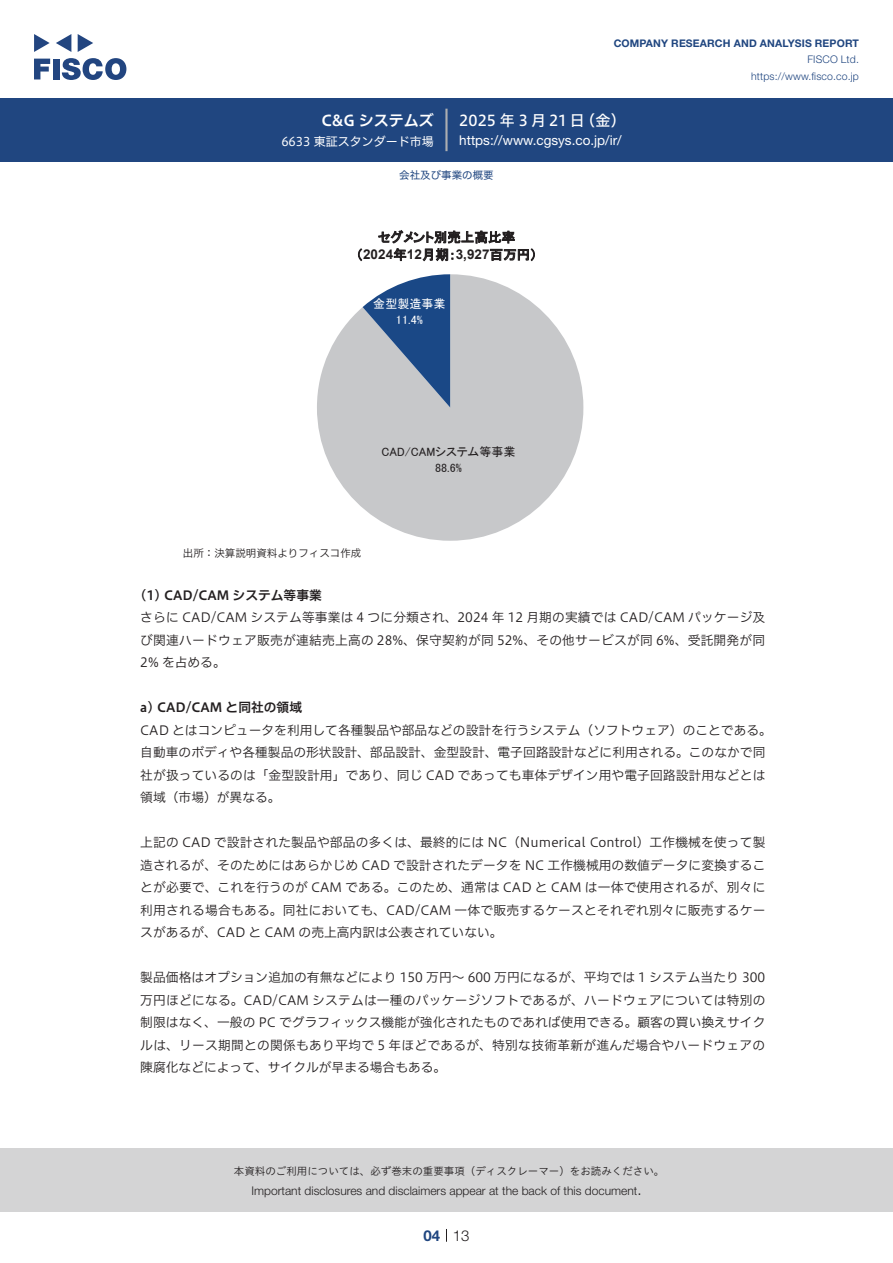
<style>
.page{position:relative;width:893px;height:1263px;background:#fff}
.page>*{position:absolute;margin:0;border:0;box-sizing:border-box;transform-origin:0 0}
.t1{font:15px "Hiragino UD Sans F Std N W5";letter-spacing:.175em;color:#fff}
.t2{font:15px "Hiragino UD Sans F Std N W6";color:#fff}
.t3{font:300 15px "Helvetica Neue LT Std";color:#231f20}
.t4{font:700 15px "Helvetica Neue LT Std";color:#204680}
.t5{font:13.5px "Helvetica Neue LT Std";color:#fff}
.t6{font:700 13.5px "Arial";letter-spacing:.005em;color:#231f20}
.t7{font:13.5px "MS P Gothic";letter-spacing:.005em;color:#231f20}
.t8{font:12.75px/22.5px "Hiragino UD Sans F Std N W3";color:#231f20;text-align:justify}
.t9{font:12.75px "Hiragino UD Sans F Std N W6";color:#231f20}
.t10{font:300 12px "Helvetica Neue LT Std";color:#231f20}
.t11{font:12px/15.6px "MS P Gothic";letter-spacing:-.005em;color:#231f20;text-align:center}
.t12{font:12px "Hiragino UD Sans F Std N W4";color:#fff}
.t13{font:12px/15.6px "MS P Gothic";color:#fff;text-align:center}
.t14{font:10.5px "Hiragino UD Sans Std W3";color:#231f20}
.t15{font:700 10.5px "Helvetica Neue LT Std";letter-spacing:.015em;color:#204680}
.t16{font:300 10.5px/16.5px "Helvetica Neue LT Std";letter-spacing:.015em;color:#204680;text-align:right}
.t17{font:10.5px "Hiragino UD Sans F Std N W3";color:#231f20}
.t18{font:10.5px "Hiragino UD Sans F Std N W4";color:#204680}
.s1{font-family:"MS P Gothic";font-weight:400}
</style>
<div class="page">
<div style="left:0;top:1148px;width:893px;height:64px;background:#d4d4d5"></div>
<svg style="left:34px;top:59px;width:16px;height:20px"></svg>
<div style="left:53px;top:59px;width:6px;height:20px;background:#224580"></div>
<svg style="left:62px;top:58px;width:64px;height:22px"></svg>
<svg style="left:34px;top:34px;width:16px;height:18px"></svg>
<svg style="left:78px;top:34px;width:15px;height:18px"></svg>
<svg style="left:56px;top:34px;width:15px;height:18px"></svg>
<div style="left:0;top:98px;width:893px;height:64px;background:#204680"></div>
<hr style="left:445px;top:109px;width:3px;height:42px;background:#acaeb1">
<svg style="left:446px;top:1229px;width:1px;height:13px"></svg>
<svg style="left:317px;top:274px;width:266px;height:267px;fill:#c7c8ca"></svg>
<svg style="left:363px;top:274px;width:87px;height:133px;background:#6c86a9"></svg>
<p class="t2" style="left:322px;top:109px;width:114px">C&amp;G システムズ</p>
<p class="t12" style="left:281px;top:132px;width:154px">6633 東証スタンダード市場</p>
<p class="t15" style="left:614px;top:37px;width:247px">COMPANY RESEARCH AND ANALYSIS REPORT</p>
<p class="t16" style="left:751px;top:51px;width:109px">FISCO Ltd. https://www.fisco.co j p.</p>
<p class="t1" style="left:580px;top:109px;width:47px">（金(</p>
<p class="t1" style="left:459px;top:109px;width:127px">2025年3月21日</p>
<p class="t5" style="left:459px;top:132px;width:164px">https://www.cgsys. c o j p. /i r/</p>
<p class="t18" style="left:399px;top:167px;width:96px">会社及び事業の概要</p>
<p class="t7" style="left:378px;top:230px;width:139px">セグメント別売上高比率</p>
<p class="t6" style="left:356px;top:245px;width:182px"><span class="s1">（</span>2024<span class="s1">年</span>12<span class="s1">月期：</span>3,927<span class="s1">百万円(</span></p>
<p class="t13" style="left:373px;top:296px;width:74px">金型製造事業<br>11.4%</p>
<p class="t11" style="left:382px;top:444px;width:135px">CAD/CAMシステム等事業<br>88.6%</p>
<p class="t17" style="left:183px;top:545px;width:180px">出所：決算説明資料よりフィスコ作成</p>
<p class="t9" style="left:140px;top:585px;width:183px">1( ) CAD/CAM システム等事業</p>
<p class="t8" style="left:140px;top:605px;width:626px">さらに CAD/CAM システム等事業は 4 つに分類され、2024 年 12 月期の実績では CAD/CAM パッケージ及び関連ハードウェア販売が連結売上高の 28%、保守契約が同 52%、その他サービスが同 6%、受託開発が同2% を占める。</p>
<p class="t9" style="left:140px;top:698px;width:163px">a) CAD/CAM と同社の領域</p>
<p class="t8" style="left:140px;top:718px;width:633px;text-align:left">CAD とはコンピュータを利用して各種製品や部品などの設計を行うシステム（ソフトウェア）のことである。自動車のボディや各種製品の形状設計、部品設計、金型設計、電子回路設計などに利用される。このなかで同社が扱っているのは「金型設計用」であり、同じ CAD であっても車体デザイン用や電子回路設計用などとは領域（市場）が異なる。</p>
<p class="t8" style="left:140px;top:830px;width:627px">上記の CAD で設計された製品や部品の多くは、最終的には NC（Numerical Control）工作機械を使って製造されるが、そのためにはあらかじめ CAD で設計されたデータを NC 工作機械用の数値データに変換することが必要で、これを行うのが CAM である。このため、通常は CAD と CAM は一体で使用されるが、別々に利用される場合もある。同社においても、CAD/CAM 一体で販売するケースとそれぞれ別々に販売するケースがあるが、CAD と CAM の売上高内訳は公表されていない。</p>
<p class="t8" style="left:140px;top:965px;width:627px">製品価格はオプション追加の有無などにより 150 万円～ 600 万円になるが、平均では 1 システム当たり 300万円ほどになる。CAD/CAM システムは一種のパッケージソフトであるが、ハードウェアについては特別の制限はなく、一般の PC でグラフィックス機能が強化されたものであれば使用できる。顧客の買い換えサイクルは、リース期間との関係もあり平均で 5 年ほどであるが、特別な技術革新が進んだ場合やハードウェアの陳腐化などによって、サイクルが早まる場合もある。</p>
<p class="t14" style="left:234px;top:1163px;width:432px">本資料のご利用については、必ず巻末の重要事項（ディスクレーマー）をお読みください。</p>
<p class="t3" style="left:637px;top:1180px;width:6px">.</p>
<p class="t10" style="left:251px;top:1183px;width:387px">Important disclosures and disclaimers appear at the back of this document</p>
<p class="t4" style="left:423px;top:1226px;width:18px">04</p>
<p class="t3" style="left:453px;top:1226px;width:18px">13</p>
</div>
